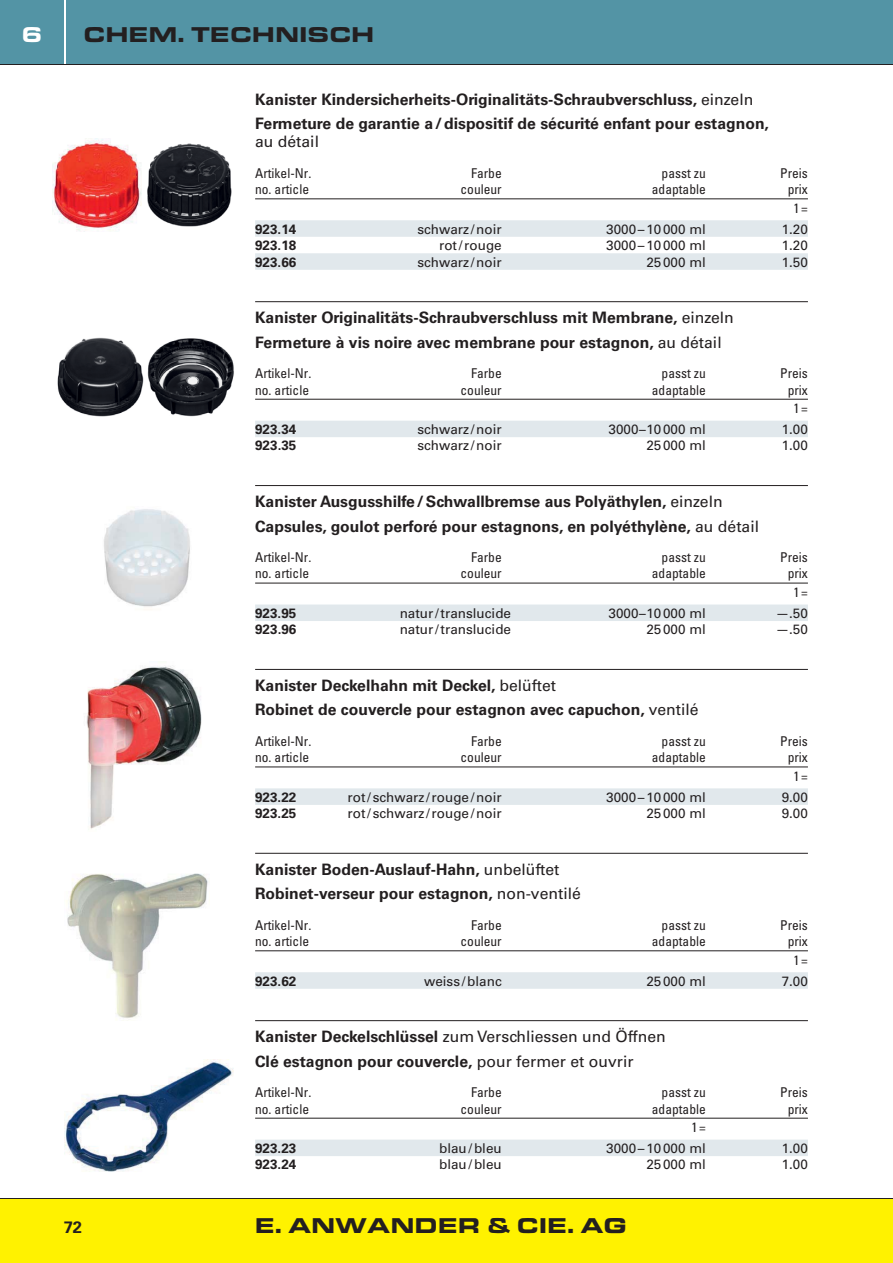
<style>
.page{position:relative;width:893px;height:1263px;background:#fff}
.page>*{position:absolute;margin:0;border:0;box-sizing:border-box;transform-origin:0 0}
.t1{font:700 expanded 21px "Eurostile BQ";color:#231f20}
.t2{font:700 expanded 21px "Eurostile BQ";color:#fff}
.t3{font:700 16.5px "Univers LT Std";color:#231f20}
.t4{font:700 15.75px/24.5px "Univers LT Std";color:#231f20}
.t5{font:15.75px "Univers LT Std";color:#231f20}
.t6{font:condensed 13.5px/18.6px "Univers LT Std";color:#231f20;text-align:center}
.t7{font:13.5px "Univers LT Std";color:#231f20}
.t8{font:700 13.5px "Univers LT Std";color:#231f20}
.s1{font-weight:400}
</style>
<div class="page">
<div style="left:67px;top:0;width:826px;height:64px;background:#5394a5"></div>
<div style="left:0;top:1199px;width:893px;height:64px;background:#fff200"></div>
<div style="left:0;top:0;width:64px;height:64px;background:#5394a5"></div>
<hr style="left:0;top:1198px;width:893px;height:1px;background:#231f20">
<hr style="left:0;top:64px;width:893px;height:1px;background:#231f20">
<img style="left:57px;top:337px;width:177px;height:80px">
<img style="left:147px;top:143px;width:85px;height:84px">
<img style="left:52px;top:138px;width:89px;height:94px">
<img style="left:104px;top:509px;width:86px;height:98px">
<hr style="left:255px;top:1020px;width:553px;height:1px;background:#231f20">
<hr style="left:255px;top:1118px;width:553px;height:1px;background:#231f20">
<div style="left:255px;top:1139px;width:553px;height:17px;background:#e1e8ec"></div>
<img style="left:65px;top:1059px;width:168px;height:113px">
<hr style="left:255px;top:853px;width:553px;height:1px;background:#231f20">
<hr style="left:255px;top:950px;width:553px;height:1px;background:#231f20">
<div style="left:255px;top:972px;width:553px;height:17px;background:#e1e8ec"></div>
<img style="left:66px;top:873px;width:142px;height:145px">
<hr style="left:255px;top:669px;width:553px;height:1px;background:#231f20">
<hr style="left:255px;top:767px;width:553px;height:1px;background:#231f20">
<div style="left:255px;top:788px;width:553px;height:17px;background:#e1e8ec"></div>
<hr style="left:255px;top:485px;width:553px;height:1px;background:#231f20">
<hr style="left:255px;top:583px;width:553px;height:1px;background:#231f20">
<div style="left:255px;top:604px;width:553px;height:17px;background:#e1e8ec"></div>
<hr style="left:255px;top:301px;width:553px;height:1px;background:#231f20">
<hr style="left:255px;top:399px;width:553px;height:1px;background:#231f20">
<div style="left:255px;top:421px;width:553px;height:16px;background:#e1e8ec"></div>
<hr style="left:255px;top:199px;width:553px;height:1px;background:#231f20">
<div style="left:255px;top:220px;width:553px;height:17px;background:#e1e8ec"></div>
<div style="left:255px;top:253px;width:553px;height:17px;background:#e1e8ec"></div>
<img style="left:86px;top:666px;width:116px;height:163px">
<h1 class="t2" style="left:22px;top:27px;width:22px">6</h1>
<h1 class="t1" style="left:84px;top:27px;width:292px">CHEM. TECHNISCH</h1>
<p class="t4" style="left:255px;top:88px;width:515px">Kanister Kindersicherheits-Originalitäts-Schraubverschluss, <span class="s1">einzeln<br></span>Fermeture de garantie a / dispositif de sécurité enfant pour estagnon,</p>
<p class="t5" style="left:255px;top:134px;width:65px">au détail</p>
<p class="t6" style="left:255px;top:164px;width:58px">Artikel-Nr.</p>
<p class="t6" style="left:471px;top:164px;width:32px">Farbe</p>
<p class="t6" style="left:662px;top:164px;width:46px">passt zu</p>
<p class="t6" style="left:780px;top:164px;width:29px">Preis</p>
<p class="t6" style="left:255px;top:181px;width:55px">no. article</p>
<p class="t6" style="left:460px;top:181px;width:43px">couleur</p>
<p class="t6" style="left:652px;top:181px;width:55px">adaptable</p>
<p class="t6" style="left:788px;top:181px;width:22px">prix<br>1 =</p>
<p class="t8" style="left:255px;top:222px;width:43px">923.14</p>
<p class="t7" style="left:417px;top:222px;width:86px">schwarz / noir</p>
<p class="t7" style="left:606px;top:222px;width:101px">3000 – 10 000 ml</p>
<p class="t7" style="left:782px;top:222px;width:28px">1.20</p>
<p class="t8" style="left:255px;top:239px;width:43px">923.18</p>
<p class="t7" style="left:439px;top:239px;width:64px">rot / rouge</p>
<p class="t7" style="left:606px;top:239px;width:101px">3000 – 10 000 ml</p>
<p class="t7" style="left:782px;top:239px;width:28px">1.20</p>
<p class="t8" style="left:255px;top:255px;width:43px">923.66</p>
<p class="t7" style="left:417px;top:255px;width:86px">schwarz / noir</p>
<p class="t7" style="left:646px;top:255px;width:61px">25 000 ml</p>
<p class="t7" style="left:782px;top:255px;width:28px">1.50</p>
<p class="t4" style="left:255px;top:306px;width:480px">Kanister Originalitäts-Schraubverschluss mit Membrane, <span class="s1">einzeln<br></span>Fermeture à vis noire avec membrane pour estagnon, <span class="s1">au détail</span></p>
<p class="t6" style="left:255px;top:365px;width:58px">Artikel-Nr.</p>
<p class="t6" style="left:471px;top:365px;width:32px">Farbe</p>
<p class="t6" style="left:662px;top:365px;width:46px">passt zu</p>
<p class="t6" style="left:780px;top:365px;width:29px">Preis</p>
<p class="t6" style="left:255px;top:381px;width:55px">no. article</p>
<p class="t6" style="left:460px;top:381px;width:43px">couleur</p>
<p class="t6" style="left:652px;top:381px;width:55px">adaptable</p>
<p class="t6" style="left:788px;top:381px;width:22px">prix<br>1 =</p>
<p class="t8" style="left:255px;top:423px;width:43px">923.34</p>
<p class="t7" style="left:417px;top:423px;width:86px">schwarz / noir</p>
<p class="t7" style="left:608px;top:423px;width:99px">3000 – 10 000 ml</p>
<p class="t7" style="left:782px;top:423px;width:28px">1.00</p>
<p class="t8" style="left:255px;top:439px;width:43px">923.35</p>
<p class="t7" style="left:417px;top:439px;width:86px">schwarz / noir</p>
<p class="t7" style="left:646px;top:439px;width:61px">25 000 ml</p>
<p class="t7" style="left:782px;top:439px;width:28px">1.00</p>
<p class="t4" style="left:255px;top:490px;width:505px">Kanister Ausgusshilfe / Schwallbremse aus Polyäthylen, <span class="s1">einzeln<br></span>Capsules, goulot perforé pour estagnons, en polyéthylène, <span class="s1">au détail</span></p>
<p class="t6" style="left:255px;top:549px;width:58px">Artikel-Nr.</p>
<p class="t6" style="left:471px;top:549px;width:32px">Farbe</p>
<p class="t6" style="left:662px;top:549px;width:46px">passt zu</p>
<p class="t6" style="left:780px;top:549px;width:29px">Preis</p>
<p class="t6" style="left:255px;top:565px;width:55px">no. article</p>
<p class="t6" style="left:460px;top:565px;width:43px">couleur</p>
<p class="t6" style="left:652px;top:565px;width:55px">adaptable</p>
<p class="t6" style="left:788px;top:565px;width:22px">prix<br>1 =</p>
<p class="t8" style="left:255px;top:607px;width:43px">923.95</p>
<p class="t7" style="left:400px;top:607px;width:113px">natur / translucide</p>
<p class="t7" style="left:608px;top:607px;width:99px">3000 – 10 000 ml</p>
<p class="t7" style="left:776px;top:607px;width:34px">—.50</p>
<p class="t8" style="left:255px;top:623px;width:43px">923.96</p>
<p class="t7" style="left:400px;top:623px;width:113px">natur / translucide</p>
<p class="t7" style="left:646px;top:623px;width:61px">25 000 ml</p>
<p class="t7" style="left:776px;top:623px;width:34px">—.50</p>
<p class="t4" style="left:255px;top:674px;width:445px">Kanister Deckelhahn mit Deckel, <span class="s1">belüftet<br></span>Robinet de couvercle pour estagnon avec capuchon, <span class="s1">ventilé</span></p>
<p class="t6" style="left:255px;top:732px;width:58px">Artikel-Nr.</p>
<p class="t6" style="left:471px;top:732px;width:32px">Farbe</p>
<p class="t6" style="left:662px;top:732px;width:46px">passt zu</p>
<p class="t6" style="left:780px;top:732px;width:29px">Preis</p>
<p class="t6" style="left:255px;top:749px;width:55px">no. article</p>
<p class="t6" style="left:460px;top:749px;width:43px">couleur</p>
<p class="t6" style="left:652px;top:749px;width:55px">adaptable</p>
<p class="t6" style="left:788px;top:749px;width:22px">prix<br>1 =</p>
<p class="t8" style="left:255px;top:790px;width:43px">923.22</p>
<p class="t7" style="left:348px;top:790px;width:156px">rot / schwarz / rouge / noir</p>
<p class="t7" style="left:606px;top:790px;width:101px">3000 – 10 000 ml</p>
<p class="t7" style="left:782px;top:790px;width:28px">9.00</p>
<p class="t8" style="left:255px;top:807px;width:43px">923.25</p>
<p class="t7" style="left:348px;top:807px;width:156px">rot / schwarz / rouge / noir</p>
<p class="t7" style="left:646px;top:807px;width:61px">25 000 ml</p>
<p class="t7" style="left:782px;top:807px;width:28px">9.00</p>
<p class="t4" style="left:255px;top:858px;width:327px">Kanister Boden-Auslauf-Hahn, <span class="s1">unbelüftet<br></span>Robinet-verseur pour estagnon, <span class="s1">non-ventilé</span></p>
<p class="t6" style="left:255px;top:916px;width:58px">Artikel-Nr.</p>
<p class="t6" style="left:471px;top:916px;width:32px">Farbe</p>
<p class="t6" style="left:662px;top:916px;width:46px">passt zu</p>
<p class="t6" style="left:780px;top:916px;width:29px">Preis</p>
<p class="t6" style="left:255px;top:933px;width:55px">no. article</p>
<p class="t6" style="left:460px;top:933px;width:43px">couleur</p>
<p class="t6" style="left:652px;top:933px;width:55px">adaptable</p>
<p class="t6" style="left:788px;top:933px;width:22px">prix<br>1 =</p>
<p class="t8" style="left:255px;top:974px;width:43px">923.62</p>
<p class="t7" style="left:424px;top:974px;width:79px">weiss / blanc</p>
<p class="t7" style="left:646px;top:974px;width:61px">25 000 ml</p>
<p class="t7" style="left:782px;top:974px;width:28px">7.00</p>
<p class="t4" style="left:255px;top:1025px;width:412px">Kanister Deckelschlüssel <span class="s1">zum Verschliessen und Öffnen<br></span>Clé estagnon pour couvercle, <span class="s1">pour fermer et ouvrir</span></p>
<p class="t6" style="left:255px;top:1084px;width:58px">Artikel-Nr.</p>
<p class="t6" style="left:471px;top:1084px;width:32px">Farbe</p>
<p class="t6" style="left:662px;top:1084px;width:46px">passt zu</p>
<p class="t6" style="left:780px;top:1084px;width:29px">Preis</p>
<p class="t6" style="left:255px;top:1100px;width:55px">no. article</p>
<p class="t6" style="left:460px;top:1100px;width:43px">couleur</p>
<p class="t6" style="left:652px;top:1100px;width:55px">adaptable</p>
<p class="t6" style="left:788px;top:1100px;width:22px">prix</p>
<p class="t6" style="left:691px;top:1119px;width:16px">1 =</p>
<p class="t8" style="left:255px;top:1142px;width:43px">923.23</p>
<p class="t7" style="left:439px;top:1142px;width:64px">blau / bleu</p>
<p class="t7" style="left:606px;top:1142px;width:101px">3000 – 10 000 ml</p>
<p class="t7" style="left:782px;top:1142px;width:28px">1.00</p>
<p class="t8" style="left:255px;top:1158px;width:43px">923.24</p>
<p class="t7" style="left:439px;top:1158px;width:64px">blau / bleu</p>
<p class="t7" style="left:646px;top:1158px;width:61px">25 000 ml</p>
<p class="t7" style="left:782px;top:1158px;width:28px">1.00</p>
<p class="t3" style="left:64px;top:1219px;width:20px">72</p>
<h1 class="t1" style="left:255px;top:1218px;width:373px">E. ANWANDER &amp; CIE. AG</h1>
</div>
